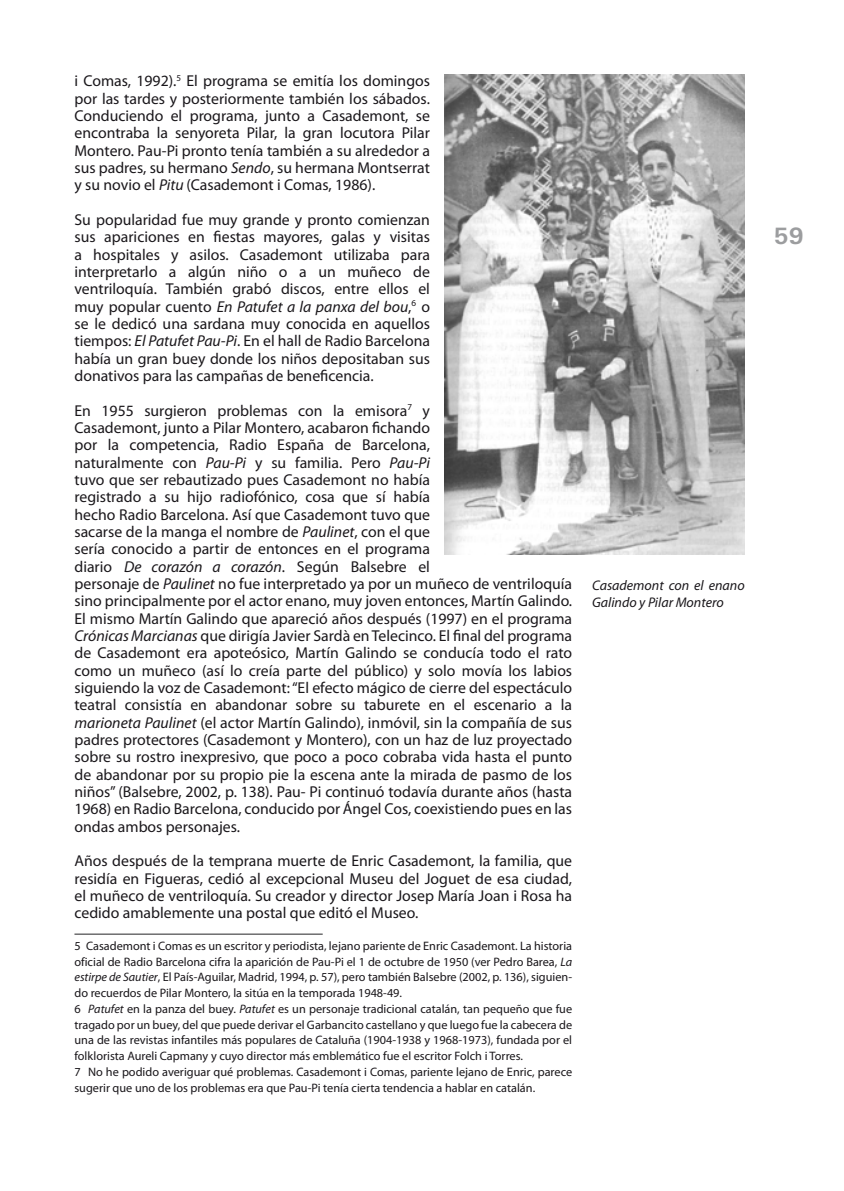
<style>
.page{position:relative;width:844px;height:1191px;background:#fff}
.page>*{position:absolute;margin:0;border:0;box-sizing:border-box;transform-origin:0 0}
.t1{font:24.5px "U65";color:#9c9d9f}
.Nota_pie{font:15.75px/17.3px "Myriad Pro";color:#1a171b;text-align:justify}
.pies{font:italic 14px/16.8px "Myriad Pro";color:#1a171b}
.Nota_pie-2{font:12.25px/15.8px "Myriad Pro";color:#1a171b;text-align:justify}
.s1{font-style:italic}
</style>
<div class="page">
<hr style="left:74px;top:933px;width:248px;height:1px;background:#58585a">
<img style="left:445px;top:74px;width:299px;height:481px">
<p class="Nota_pie" style="left:74px;top:72px;width:357px">i Comas, 1992).<sup>5</sup> El programa se emitía los domingos por las tardes y posteriormente también los sábados.<br>Conduciendo el programa, junto a Casademont, se encontraba la senyoreta Pilar, la gran locutora Pilar Montero. Pau-Pi pronto tenía también a su alrededor a sus padres, su hermano <span class="s1">Sendo</span>, su hermana Montserrat y su novio el <span class="s1">Pitu</span> (Casademont i Comas, 1986).</p>
<p class="Nota_pie" style="left:74px;top:211px;width:357px">Su popularidad fue muy grande y pronto comienzan sus apariciones en fiestas mayores, galas y visitas a hospitales y asilos. Casademont utilizaba para interpretarlo a algún niño o a un muñeco de ventriloquía. También grabó discos, entre ellos el muy popular cuento <span class="s1">En Patufet a la panxa del bou</span>,<sup>6</sup> o se le dedicó una sardana muy conocida en aquellos tiempos: <span class="s1">El Patufet Pau-Pi</span>. En el hall de Radio Barcelona había un gran buey donde los niños depositaban sus donativos para las campañas de beneficencia.</p>
<p class="Nota_pie" style="left:74px;top:401px;width:499px;text-align:left">En 1955 surgieron problemas con la emisora<sup>7</sup> y<br>Casademont, junto a Pilar Montero, acabaron fichando<br>por la competencia, Radio España de Barcelona,<br>naturalmente con <span class="s1">Pau-Pi</span> y su familia. Pero <span class="s1">Pau-Pi<br></span>tuvo que ser rebautizado pues Casademont no había<br>registrado a su hijo radiofónico, cosa que sí había<br>hecho Radio Barcelona. Así que Casademont tuvo que<br>sacarse de la manga el nombre de <span class="s1">Paulinet</span>, con el que<br>sería conocido a partir de entonces en el programa<br>diario <span class="s1">De corazón a corazón</span>. Según Balsebre el<br>personaje de <span class="s1">Paulinet</span> no fue interpretado ya por un muñeco de ventriloquía sino principalmente por el actor enano, muy joven entonces, Martín Galindo.<br>El mismo Martín Galindo que apareció años después (1997) en el programa <span class="s1">Crónicas Marcianas</span> que dirigía Javier Sardà en Telecinco. El final del programa de Casademont era apoteósico, Martín Galindo se conducía todo el rato como un muñeco (así lo creía parte del público) y solo movía los labios siguiendo la voz de Casademont: “El efecto mágico de cierre del espectáculo teatral consistía en abandonar sobre su taburete en el escenario a la <span class="s1">marioneta Paulinet</span> (el actor Martín Galindo), inmóvil, sin la compañía de sus padres protectores (Casademont y Montero), con un haz de luz proyectado sobre su rostro inexpresivo, que poco a poco cobraba vida hasta el punto de abandonar por su propio pie la escena ante la mirada de pasmo de los niños” (Balsebre, 2002, p. 138). Pau- Pi continuó todavía durante años (hasta 1968) en Radio Barcelona, conducido por Ángel Cos, coexistiendo pues en las ondas ambos personajes.</p>
<p class="Nota_pie" style="left:74px;top:852px;width:499px">Años después de la temprana muerte de Enric Casademont, la familia, que residía en Figueras, cedió al excepcional Museu del Joguet de esa ciudad, el muñeco de ventriloquía. Su creador y director Josep María Joan i Rosa ha cedido amablemente una postal que editó el Museo.</p>
<p class="Nota_pie-2" style="left:74px;top:937px;width:499px">5 Casademont i Comas es un escritor y periodista, lejano pariente de Enric Casademont. La historia oficial de Radio Barcelona cifra la aparición de Pau-Pi el 1 de octubre de 1950 (ver Pedro Barea, <span class="s1">La estirpe de Sautier</span>, El País-Aguilar, Madrid, 1994, p. 57), pero también Balsebre (2002, p. 136), siguien&shy;do recuerdos de Pilar Montero, la sitúa en la temporada 1948-49.</p>
<p class="Nota_pie-2" style="left:74px;top:1000px;width:499px">6 <span class="s1">Patufet</span> en la panza del buey. <span class="s1">Patufet</span> es un personaje tradicional catalán, tan pequeño que fue tragado por un buey, del que puede derivar el Garbancito castellano y que luego fue la cabecera de una de las revistas infantiles más populares de Cataluña (1904-1938 y 1968-1973), fundada por el folklorista Aureli Capmany y cuyo director más emblemático fue el escritor Folch i Torres.</p>
<p class="Nota_pie-2" style="left:74px;top:1063px;width:499px">7 No he podido averiguar qué problemas. Casademont i Comas, pariente lejano de Enric, parece sugerir que uno de los problemas era que Pau-Pi tenía cierta tendencia a hablar en catalán.</p>
<p class="pies" style="left:592px;top:576px;width:154px">Casademont con el enano<br>Galindo y Pilar Montero</p>
<h1 class="t1" style="left:773px;top:219px;width:32px">59</h1>
</div>
